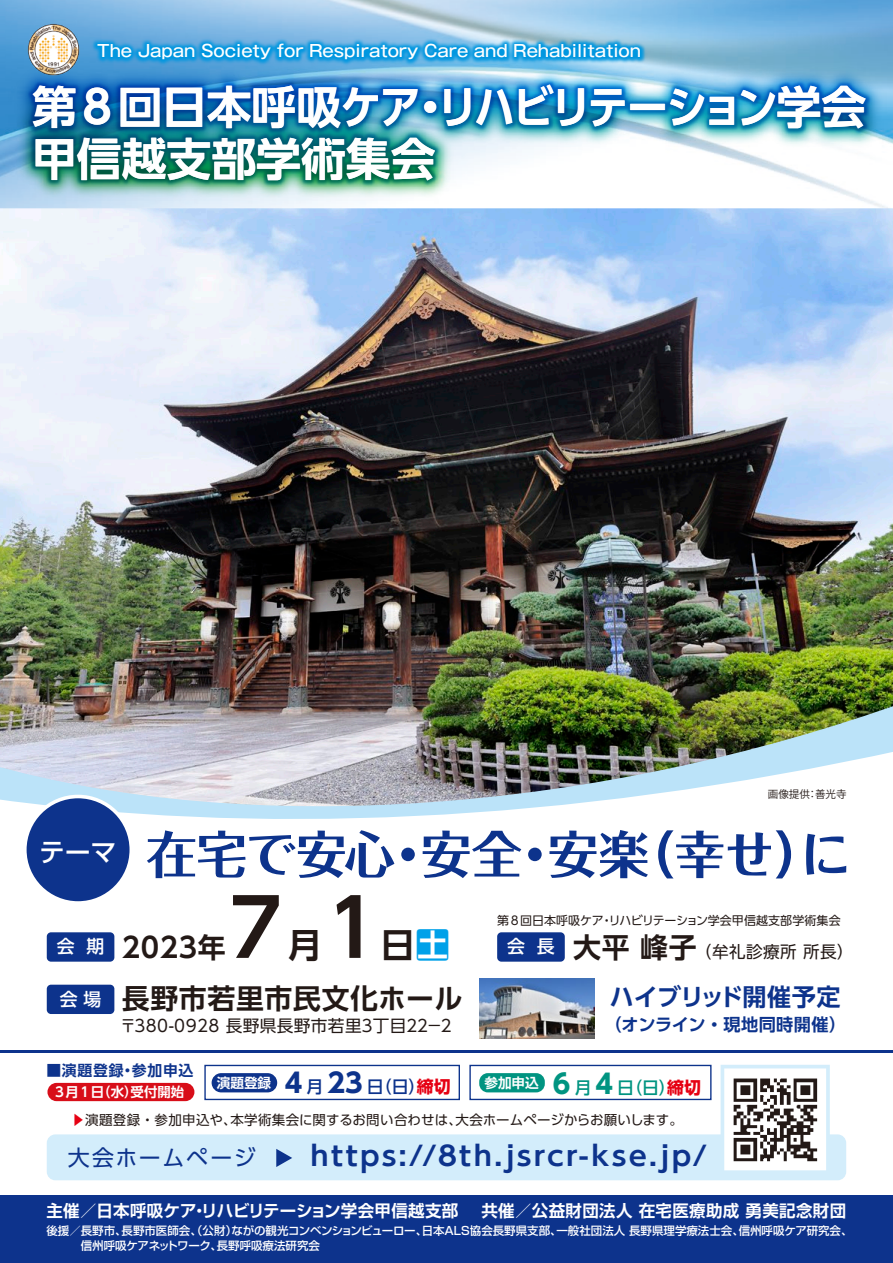
<style>
.page{position:relative;width:893px;height:1263px;background:#fff}
.page>*{position:absolute;margin:0;border:0;box-sizing:border-box;transform-origin:0 0}
.t1{font:700 78.6px "UD Shin Go Pr 6 De";color:#231916}
.t2{font:700 50.7px "Folk Pro";letter-spacing:-.015em;color:#0d338c}
.t3{font:44.85px "UD Shin Go C Oniz Pr 6 N De B";letter-spacing:-.07em;color:#fff}
.t4{font:700 44.85px "UD Shin Go Pr 6 De";color:#fff}
.t5{font:700 34.35px "UD Shin Go Pr 6 De";color:#231916}
.t6{font:700 27.9px "UD Shin Go Pr 6 De";letter-spacing:.025em;color:#231916}
.t7{font:700 26.7px "UD Shin Go Pr 6 De";letter-spacing:.075em;color:#0d338c;scale:1.1 1}
.t8{font:700 24px "UD Shin Go Pr 6 De";letter-spacing:-.025em;color:#0d338c}
.t9{font:21.9px "UD Shin Go Pr 6";letter-spacing:.08em;color:#0d338c}
.t10{font:700 17.25px "UD Shin Go Pr 6 De";letter-spacing:.025em;color:#0d338c}
.t11{font:500 16.95px "UD Shin Go Pro";color:#0d338c}
.t12{font:500 16.95px "UD Shin Go Pro";color:#009481}
.t13{font:16.65px "UD Shin Go Pr 6";letter-spacing:.025em;color:#231916}
.t14{font:500 16.5px "Gothic MB101 Pro";color:#fff}
.t15{font:700 16.5px "Shin Go Pro De";letter-spacing:.02em;color:#fff}
.t16{font:700 14.85px "UD Shin Go Pr 6 De";letter-spacing:.05em;color:#0d338c}
.t17{font:13.5px "UD Shin Go Pr 6";letter-spacing:.01em;color:#231916}
.t18{font:700 13.35px "UD Shin Go Pr 6 De";letter-spacing:.06em;color:#fff}
.t19{font:12px "UD Shin Go Pr 6";letter-spacing:.01em;color:#231916}
.t20{font:500 11.55px/15px "Shin Go Pro";color:#fff}
.t21{font:10.5px "Koz Go Pr 6 N";color:#231916}
.s1{font-family:"UD Shin Go Pr 6 De";font-weight:700}
.s2{font-family:"UD Shin Go Pr 6"}
.s3{color:#00a1e9}
.s4{font-family:"UD Shin Go Pr 6 De";font-weight:700;font-size:27.9px}
.s5{font-family:"UD Shin Go Pr 6";font-weight:500;font-size:17.85px;color:#fff}
.s6{font-weight:700;font-size:26.7px}
.s7{font-weight:700;color:#e60013}
.s8{font-weight:300;color:#e60013}
</style>
<div class="page">
<hr style="left:0;top:1050px;width:893px;height:2px;background:#0d338c">
<div style="left:469px;top:1065px;width:242px;height:35px;border:1px solid #0d338c"></div>
<div style="left:204px;top:1065px;width:256px;height:35px;border:1px solid #0d338c"></div>
<div style="left:212px;top:1073px;width:65px;height:19px;background:#0d338c;border-radius:10px"></div>
<div style="left:479px;top:1073px;width:66px;height:19px;background:#009481;border-radius:9px"></div>
<div style="left:47px;top:1083px;width:147px;height:18px;background:#d80e19;border-radius:9px"></div>
<div style="left:47px;top:1134px;width:799px;height:46px;background:#d3edfb;border-radius:9px"></div>
<img style="left:0;top:249px;width:893px;height:452px">
<img style="left:0;top:701px;width:893px;height:118px">
<div style="left:497px;top:932px;width:68px;height:30px;background:#0d338c;border-radius:4px"></div>
<div style="left:47px;top:932px;width:67px;height:30px;background:#0d338c;border-radius:4px"></div>
<div style="left:0;top:1195px;width:893px;height:68px;background:#0d338c"></div>
<div style="left:47px;top:985px;width:67px;height:29px;background:#0d338c;border-radius:4px"></div>
<div style="left:23px;top:795px;width:110px;height:110px;background:#fff;border-radius:50%"></div>
<div style="left:27px;top:798px;width:103px;height:103px;background:#0d338c;border-radius:50%"></div>
<svg style="left:276px;top:1149px;width:16px;height:18px"></svg>
<img style="left:479px;top:978px;width:116px;height:60px">
<svg style="left:721px;top:1065px;width:109px;height:106px"></svg>
<img style="left:724px;top:1068px;width:102px;height:102px">
<img style="left:40px;top:0;width:658px;height:24px">
<img style="left:0;top:28px;width:893px;height:221px">
<h3 class="t14" style="left:97px;top:37px;width:546px">The Japan Society for Respiratory Care and Rehabilitation</h3>
<h3 class="t3" style="left:32px;top:71px;width:836px"><span class="s1">第8回日本呼吸</span>ケア・リハビリテーション<span class="s1">学会</span></h3>
<h3 class="t4" style="left:32px;top:122px;width:405px">甲信越支部学術集会</h3>
<p class="t21" style="left:768px;top:788px;width:80px">画像提供：善光寺</p>
<h2 class="t2" style="left:39px;top:811px;width:813px"><sup>テーマ</sup> 在宅で安心・安全・安楽<span class="s2">（</span>幸せ<span class="s2">）</span>に</h2>
<h1 class="t1" style="left:230px;top:864px;width:53px">7</h1>
<h1 class="t1" style="left:327px;top:864px;width:53px">1</h1>
<p class="t19" style="left:497px;top:911px;width:345px">第8回日本呼吸ケア・リハビリテーション学会甲信越支部学術集会</p>
<h3 class="t5" style="left:380px;top:917px;width:71px">日<span class="s3">土</span></h3>
<h3 class="t13" style="left:507px;top:938px;width:348px"><sup>会</sup> <sup>長</sup> <span class="s4">大平 峰子</span> （牟礼診療所 所長）</h3>
<h3 class="t6" style="left:60px;top:976px;width:404px"><span class="s5">会 場</span> 長野市若里市民文化ホール</h3>
<h3 class="t13" style="left:120px;top:1012px;width:336px">〒380-0928 長野県長野市若里３丁目２２－２</h3>
<h3 class="t5" style="left:288px;top:917px;width:36px">月</h3>
<h3 class="t6" style="left:57px;top:924px;width:171px"><sup>会</sup> <sup>期</sup> 2023年</h3>
<h3 class="t8" style="left:610px;top:977px;width:232px">ハイブリッド開催予定</h3>
<h3 class="t10" style="left:604px;top:1010px;width:243px">（オンライン・現地同時開催）</h3>
<p class="t16" style="left:46px;top:1059px;width:149px">■演題登録・参加申込</p>
<p class="t18" style="left:55px;top:1081px;width:131px">3月1日（水）受付開始</p>
<h3 class="t11" style="left:217px;top:1073px;width:235px"><sup>演題登録</sup> <span class="s6">4</span> 月 <span class="s6">23</span> 日（日）<span class="s7">締切</span></h3>
<h3 class="t12" style="left:484px;top:1073px;width:218px"><sup>参加申込</sup> <span class="s6">6</span> 月 <span class="s6">4</span> 日（日）<span class="s7">締切</span></h3>
<p class="t17" style="left:71px;top:1109px;width:613px"><span class="s8">▶</span>演題登録・参加申込や、本学術集会に関するお問い合わせは、大会ホームページからお願いします。</p>
<h3 class="t9" style="left:68px;top:1140px;width:189px">大会ホームページ</h3>
<h3 class="t7" style="left:311px;top:1134px;width:362px">https://8th.jsrcr-kse.jp/</h3>
<h3 class="t15" style="left:46px;top:1197px;width:801px">主催／日本呼吸ケア・リハビリテーション学会甲信越支部　 共催／公益財団法人 在宅医療助成 勇美記念財団</h3>
<p class="t20" style="left:81px;top:1221px;width:773px;text-indent:-34px">後援／長野市、長野市医師会、（公財）ながの観光コンベンションビューロー、日本ALS協会長野県支部、一般社団法人 長野県理学療法士会、信州呼吸ケア研究会、信州呼吸ケアネットワーク、長野呼吸療法研究会</p>
</div>
